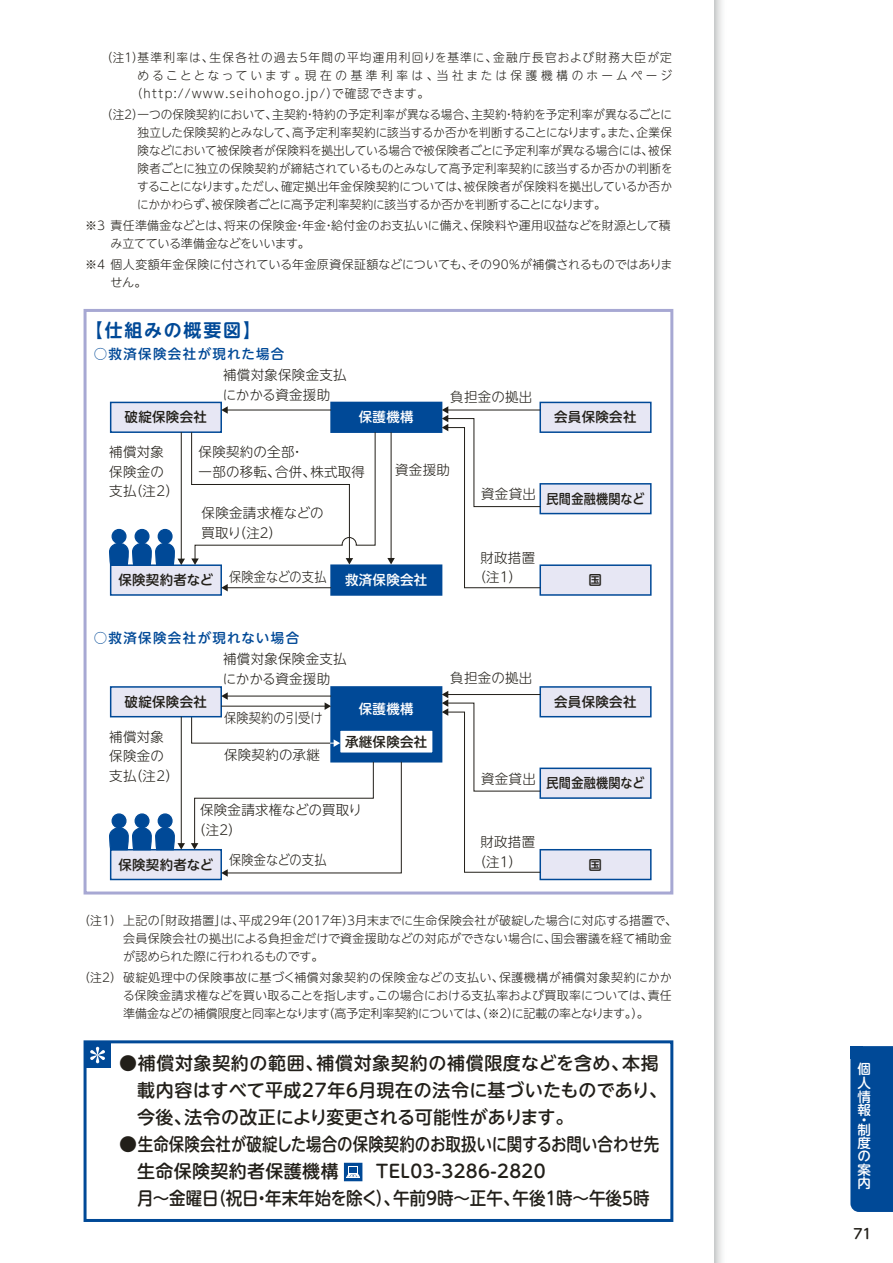
<style>
.page{position:relative;width:893px;height:1263px;background:#fff}
.page>*{position:absolute;margin:0;border:0;box-sizing:border-box;transform-origin:0 0}
.t1{font:18px/27px "UD Shin M Go Pro Medium 90 pv RKSJ H";letter-spacing:.01em;color:#221f19}
.t2{font:18px "UD Shin M Go Pro De Bold 90 pv RKSJ H";letter-spacing:.1em;color:#004997}
.t3{font:13.8px "UD Shin M Go Pro Medium 90 pv RKSJ H";color:#221f19}
.t4{font:13.5px/19.5px "UD Shin M Go Pro Light 90 pv RKSJ H";letter-spacing:.02em;color:#221f19}
.t5{font:13.5px "UD Shin M Go Pro Medium 90 pv RKSJ H";letter-spacing:.02em;color:#221f19}
.t6{font:13.5px "UD Shin M Go Pro Medium 90 pv RKSJ H";letter-spacing:.1em;color:#004997}
.t7{font:13.5px "UD Shin M Go Pro Light 90 pv RKSJ H";letter-spacing:.02em;color:#221f19;scale:.9 1}
.t8{font:13.5px/13.6px "UD Shin M Go Pro Medium 90 pv RKSJ H";letter-spacing:.02em;color:#fff;text-align:justify}
.t9{font:13.5px "UD Shin M Go Pro Medium 90 pv RKSJ H";letter-spacing:.02em;color:#221f19;scale:.9 1}
.t10{font:12px/18px "UD Shin M Go Pro Light 90 pv RKSJ H";letter-spacing:.01em;color:#221f19}
.t11{font:12px "UD Shin M Go Pro Light 90 pv RKSJ H";letter-spacing:.11em;color:#221f19}
.t12{font:12px "UD Shin M Go Pro Light 90 pv RKSJ H";letter-spacing:.275em;color:#221f19}
.t13{font:12px "UD Shin M Go Pro Light 90 pv RKSJ H";letter-spacing:.1em;color:#221f19}
</style>
<div class="page">
<svg style="left:714px;top:0;width:8px;height:1263px;background:#dbdddd"></svg>
<div style="left:84px;top:309px;width:589px;height:585px;border:3px solid #a7a8d3"></div>
<div style="left:111px;top:402px;width:110px;height:30px;background:#e7e7f4"></div>
<div style="left:110px;top:402px;width:112px;height:31px;border:2px solid #004997"></div>
<div style="left:111px;top:565px;width:110px;height:30px;background:#e7e7f4"></div>
<div style="left:110px;top:564px;width:112px;height:32px;border:2px solid #004997"></div>
<div style="left:331px;top:402px;width:111px;height:30px;background:#004997"></div>
<div style="left:330px;top:402px;width:112px;height:31px;border:2px solid #004997"></div>
<div style="left:331px;top:565px;width:111px;height:30px;background:#004997"></div>
<div style="left:330px;top:564px;width:112px;height:32px;border:2px solid #004997"></div>
<div style="left:540px;top:484px;width:111px;height:30px;background:#e7e7f4"></div>
<div style="left:539px;top:483px;width:113px;height:31px;border:2px solid #004997"></div>
<div style="left:540px;top:402px;width:111px;height:30px;background:#e7e7f4"></div>
<div style="left:539px;top:402px;width:113px;height:31px;border:2px solid #004997"></div>
<div style="left:540px;top:565px;width:111px;height:30px;background:#e7e7f4"></div>
<div style="left:539px;top:564px;width:113px;height:32px;border:2px solid #004997"></div>
<div style="left:540px;top:768px;width:111px;height:30px;background:#e7e7f4"></div>
<div style="left:539px;top:767px;width:113px;height:32px;border:2px solid #004997"></div>
<div style="left:540px;top:687px;width:111px;height:30px;background:#e7e7f4"></div>
<div style="left:539px;top:686px;width:113px;height:31px;border:2px solid #004997"></div>
<div style="left:540px;top:850px;width:111px;height:29px;background:#e7e7f4"></div>
<div style="left:539px;top:849px;width:113px;height:31px;border:2px solid #004997"></div>
<div style="left:111px;top:687px;width:110px;height:30px;background:#e7e7f4"></div>
<div style="left:110px;top:686px;width:112px;height:31px;border:2px solid #004997"></div>
<div style="left:111px;top:850px;width:110px;height:29px;background:#e7e7f4"></div>
<div style="left:110px;top:849px;width:112px;height:31px;border:2px solid #004997"></div>
<div style="left:331px;top:687px;width:111px;height:75px;background:#004997"></div>
<div style="left:330px;top:686px;width:112px;height:76px;border:2px solid #004997"></div>
<div style="left:340px;top:730px;width:93px;height:23px;background:#fff"></div>
<div style="left:339px;top:729px;width:95px;height:25px;border:2px solid #004997"></div>
<hr style="left:227px;top:410px;width:104px;height:1px;background:#221f19">
<svg style="left:221px;top:406px;width:7px;height:8px"></svg>
<hr style="left:227px;top:696px;width:104px;height:1px;background:#221f19">
<svg style="left:221px;top:692px;width:7px;height:8px"></svg>
<hr style="left:221px;top:706px;width:105px;height:1px;background:#221f19">
<svg style="left:325px;top:702px;width:6px;height:8px"></svg>
<hr style="left:227px;top:587px;width:104px;height:1px;background:#221f19">
<svg style="left:221px;top:584px;width:7px;height:7px"></svg>
<hr style="left:391px;top:432px;width:1px;height:127px;background:#221f19">
<svg style="left:387px;top:558px;width:8px;height:6px"></svg>
<hr style="left:181px;top:432px;width:1px;height:128px;background:#221f19">
<hr style="left:181px;top:717px;width:1px;height:127px;background:#221f19">
<svg style="left:191px;top:761px;width:211px;height:116px"></svg>
<svg style="left:442px;top:406px;width:99px;height:182px"></svg>
<svg style="left:442px;top:691px;width:99px;height:182px"></svg>
<svg style="left:191px;top:431px;width:185px;height:134px"></svg>
<div style="left:84px;top:1040px;width:589px;height:182px;border:3px solid #004997"></div>
<div style="left:85px;top:1042px;width:25px;height:25px;background:#004997"></div>
<svg style="left:90px;top:1047px;width:15px;height:16px"></svg>
<svg style="left:347px;top:1166px;width:12px;height:8px"></svg>
<div style="left:344px;top:1163px;width:18px;height:18px;border:2px solid #004997"></div>
<svg style="left:348px;top:1166px;width:10px;height:7px"></svg>
<div style="left:349px;top:1167px;width:8px;height:5px;background:#004997"></div>
<svg style="left:346px;top:1174px;width:14px;height:4px"></svg>
<div style="left:112px;top:529px;width:14px;height:14px;background:#004997;border-radius:50%"></div>
<div style="left:112px;top:529px;width:15px;height:15px;border:1px solid #004997;border-radius:50%"></div>
<div style="left:135px;top:529px;width:14px;height:14px;background:#004997;border-radius:50%"></div>
<div style="left:135px;top:529px;width:15px;height:15px;border:1px solid #004997;border-radius:50%"></div>
<div style="left:158px;top:529px;width:14px;height:14px;background:#004997;border-radius:50%"></div>
<div style="left:158px;top:529px;width:15px;height:15px;border:1px solid #004997;border-radius:50%"></div>
<svg style="left:109px;top:542px;width:76px;height:24px"></svg>
<div style="left:112px;top:814px;width:14px;height:14px;background:#004997;border-radius:50%"></div>
<div style="left:112px;top:813px;width:15px;height:15px;border:1px solid #004997;border-radius:50%"></div>
<div style="left:135px;top:814px;width:14px;height:14px;background:#004997;border-radius:50%"></div>
<div style="left:135px;top:813px;width:15px;height:15px;border:1px solid #004997;border-radius:50%"></div>
<div style="left:158px;top:814px;width:14px;height:14px;background:#004997;border-radius:50%"></div>
<div style="left:158px;top:813px;width:15px;height:15px;border:1px solid #004997;border-radius:50%"></div>
<svg style="left:109px;top:826px;width:76px;height:25px"></svg>
<svg style="left:191px;top:716px;width:149px;height:31px"></svg>
<div style="left:850px;top:1046px;width:43px;height:166px;background:#004997"></div>
<div style="left:850px;top:1046px;width:13px;height:13px;background:#004997"></div>
<p class="t11" style="left:101px;top:53px;width:572px">（注１）基準利率は、生保各社の過去５年間の平均運用利回りを基準に、金融庁長官および財務大臣が定</p>
<p class="t12" style="left:137px;top:71px;width:536px">めることとなっています。現在の基準利率は、当社または保護機構のホームページ</p>
<p class="t13" style="left:131px;top:89px;width:320px">（http://www.seihohogo.jp/）で確認できます。　　</p>
<p class="t10" style="left:137px;top:107px;width:537px;text-align:justify;text-indent:-36px">（注２）一つの保険契約において、主契約・特約の予定利率が異なる場合、主契約・特約を予定利率が異なるごとに独立した保険契約とみなして、高予定利率契約に該当するか否かを判断することになります。また、企業保険などにおいて被保険者が保険料を拠出している場合で被保険者ごとに予定利率が異なる場合には、被保険者ごとに独立の保険契約が締結されているものとみなして高予定利率契約に該当するか否かの判断をすることになります。ただし、確定拠出年金保険契約については、被保険者が保険料を拠出しているか否かにかかわらず、被保険者ごとに高予定利率契約に該当するか否かを判断することになります。</p>
<p class="t10" style="left:110px;top:218px;width:562px;text-indent:-25px">※３ 責任準備金などとは、将来の保険金・年金・給付金のお支払いに備え、保険料や運用収益などを財源として積み立てている準備金などをいいます。</p>
<p class="t10" style="left:110px;top:257px;width:564px;text-indent:-25px">※４ 個人変額年金保険に付されている年金原資保証額などについても、その90％が補償されるものではありません。</p>
<h1 class="t2" style="left:85px;top:324px;width:178px">【仕組みの概要図】</h1>
<p class="t6" style="left:94px;top:349px;width:192px">○救済保険会社が現れた場合</p>
<p class="t4" style="left:223px;top:367px;width:126px">補償対象保険金支払にかかる資金援助</p>
<p class="t4" style="left:450px;top:389px;width:84px">負担金の拠出</p>
<p class="t5" style="left:125px;top:412px;width:84px">破綻保険会社</p>
<p class="t4" style="left:109px;top:444px;width:71px">補償対象保険金の支払（注2）</p>
<p class="t8" style="left:359px;top:412px;width:56px">保護機構</p>
<p class="t4" style="left:199px;top:444px;width:168px">保険契約の全部・<br>一部の移転、合併、株式取得</p>
<p class="t4" style="left:202px;top:505px;width:123px">保険金請求権などの買取り（注２）</p>
<p class="t4" style="left:395px;top:462px;width:56px">資金援助</p>
<p class="t5" style="left:118px;top:575px;width:97px">保険契約者など</p>
<p class="t7" style="left:229px;top:572px;width:110px">保険金などの支払</p>
<p class="t8" style="left:345px;top:575px;width:84px">救済保険会社</p>
<p class="t4" style="left:481px;top:486px;width:56px">資金貸出</p>
<p class="t4" style="left:473px;top:550px;width:64px;text-indent:7px">財政措置（注１）</p>
<p class="t5" style="left:554px;top:412px;width:84px">会員保険会社</p>
<p class="t9" style="left:546px;top:494px;width:110px">民間金融機関など</p>
<p class="t5" style="left:589px;top:575px;width:15px">国</p>
<p class="t6" style="left:94px;top:633px;width:207px">○救済保険会社が現れない場合</p>
<p class="t5" style="left:125px;top:697px;width:84px">破綻保険会社</p>
<p class="t4" style="left:109px;top:729px;width:71px">補償対象保険金の支払（注2）</p>
<p class="t4" style="left:223px;top:651px;width:126px">補償対象保険金支払にかかる資金援助</p>
<p class="t7" style="left:224px;top:713px;width:111px">保険契約の引受け</p>
<p class="t4" style="left:224px;top:747px;width:97px">保険契約の承継</p>
<p class="t8" style="left:359px;top:704px;width:56px">保護機構</p>
<p class="t5" style="left:345px;top:737px;width:84px">承継保険会社</p>
<p class="t4" style="left:193px;top:802px;width:171px;text-indent:7px">保険金請求権などの買取り（注２）</p>
<p class="t5" style="left:118px;top:860px;width:97px">保険契約者など</p>
<p class="t7" style="left:229px;top:855px;width:110px">保険金などの支払</p>
<p class="t4" style="left:450px;top:670px;width:84px">負担金の拠出</p>
<p class="t5" style="left:554px;top:697px;width:84px">会員保険会社</p>
<p class="t4" style="left:481px;top:771px;width:56px">資金貸出</p>
<p class="t9" style="left:546px;top:778px;width:110px">民間金融機関など</p>
<p class="t4" style="left:473px;top:834px;width:64px;text-indent:7px">財政措置（注１）</p>
<p class="t5" style="left:589px;top:860px;width:15px">国</p>
<p class="t10" style="left:123px;top:913px;width:555px;text-indent:-45px">（注１） 上記の「財政措置」は、平成29年（2017年）３月末までに生命保険会社が破綻した場合に対応する措置で、会員保険会社の拠出による負担金だけで資金援助などの対応ができない場合に、国会審議を経て補助金が認められた際に行われるものです。</p>
<p class="t10" style="left:123px;top:970px;width:551px;text-align:justify;text-indent:-44px">（注２） 破綻処理中の保険事故に基づく補償対象契約の保険金などの支払い、保護機構が補償対象契約にかかる保険金請求権などを買い取ることを指します。この場合における支払率および買取率については、責任準備金などの補償限度と同率となります（高予定利率契約については、（※２）に記載の率となります。）。</p>
<h1 class="t1" style="left:137px;top:1053px;width:532px;text-indent:-18px">●補償対象契約の範囲、補償対象契約の補償限度などを含め、本掲載内容はすべて平成27年6月現在の法令に基づいたものであり、今後、法令の改正により変更される可能性があります。</h1>
<h1 class="t1" style="left:137px;top:1134px;width:524px;text-indent:-18px">●生命保険会社が破綻した場合の保険契約のお取扱いに関するお問い合わせ先生命保険契約者保護機構　　TEL03-3286-2820<br>月～金曜日（祝日・年末年始を除く）、午前9時～正午、午後１時～午後5時</h1>
<p class="t8" style="left:858px;top:1064px;width:15px">個人情報</p>
<p class="t8" style="left:858px;top:1117px;width:14px;line-height:9.8px">・制</p>
<p class="t8" style="left:858px;top:1138px;width:15px">度の案内</p>
<p class="t3" style="left:853px;top:1228px;width:20px">71</p>
</div>
